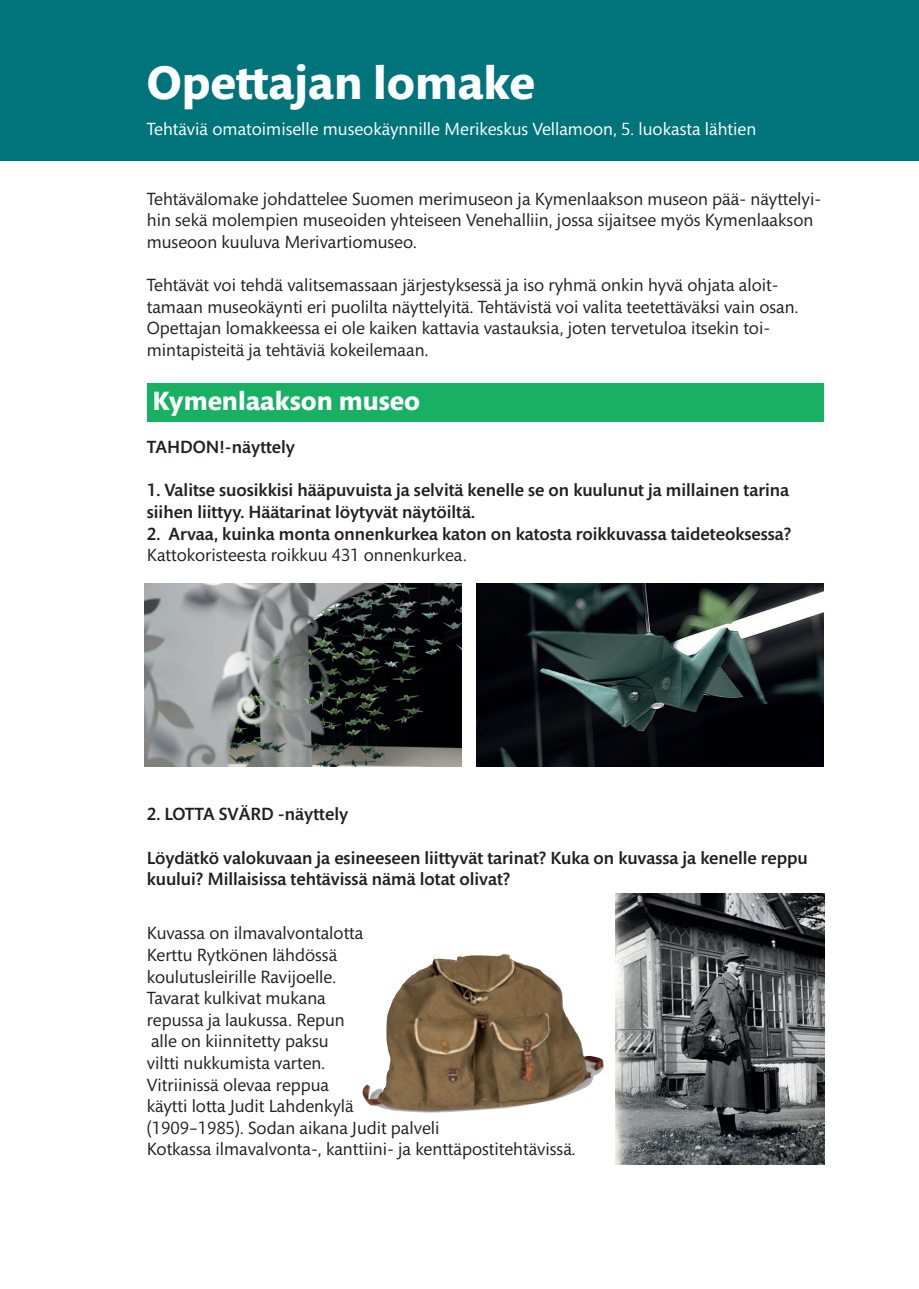
<style>
.page{position:relative;width:919px;height:1289px;background:#fff}
.page>*{position:absolute;margin:0;border:0;box-sizing:border-box;transform-origin:0 0}
.t1{font:700 48px "Mundo Sans Std";color:#fff}
.t2{font:700 27px "Mundo Sans Std";color:#fff}
.t3{font:18px/21.6px "Mundo Sans Std";color:#231f20}
.t4{font:500 18px/21.6px "Mundo Sans Std";color:#231f20}
.t5{font:18px "Mundo Sans Std";color:#fff}
</style>
<div class="page">
<div style="left:147px;top:383px;width:676px;height:38px;background:#18b063"></div>
<div style="left:0;top:0;width:918px;height:161px;background:#00747b"></div>
<img style="left:476px;top:583px;width:347px;height:183px">
<img style="left:145px;top:583px;width:316px;height:183px">
<img style="left:362px;top:953px;width:242px;height:159px">
<img style="left:615px;top:893px;width:209px;height:271px">
<p class="t1" style="left:147px;top:56px;width:389px">Opettajan lomake</p>
<p class="t5" style="left:147px;top:120px;width:611px">Tehtäviä omatoimiselle museokäynnille Merikeskus Vellamoon, 5. luokasta lähtien</p>
<p class="t3" style="left:147px;top:188px;width:676px">Tehtävälomake johdattelee Suomen merimuseon ja Kymenlaakson museon pää- näyttelyi&shy;hin sekä molempien museoiden yhteiseen Venehalliin, jossa sijaitsee myös Kymenlaakson museoon kuuluva Merivartiomuseo.</p>
<p class="t3" style="left:147px;top:275px;width:653px">Tehtävät voi tehdä valitsemassaan järjestyksessä ja iso ryhmä onkin hyvä ohjata aloit&shy;tamaan museokäynti eri puolilta näyttelyitä. Tehtävistä voi valita teetettäväksi vain osan.<br>Opettajan lomakkeessa ei ole kaiken kattavia vastauksia, joten tervetuloa itsekin toi&shy;mintapisteitä ja tehtäviä kokeilemaan.</p>
<p class="t2" style="left:153px;top:386px;width:269px">Kymenlaakson museo</p>
<p class="t4" style="left:147px;top:436px;width:150px">TAHDON!-näyttely</p>
<p class="t4" style="left:147px;top:480px;width:644px">1. Valitse suosikkisi hääpuvuista ja selvitä kenelle se on kuulunut ja millainen tarina siihen liittyy. Häätarinat löytyvät näytöiltä.</p>
<p class="t4" style="left:147px;top:523px;width:646px">2. Arvaa, kuinka monta onnenkurkea katon on katosta roikkuvassa taideteoksessa?</p>
<p class="t3" style="left:147px;top:545px;width:321px">Kattokoristeesta roikkuu 431 onnenkurkea.</p>
<p class="t4" style="left:147px;top:804px;width:203px">2. LOTTA SVÄRD -näyttely</p>
<p class="t4" style="left:147px;top:847px;width:662px">Löydätkö valokuvaan ja esineeseen liittyvät tarinat? Kuka on kuvassa ja kenelle reppu kuului? Millaisissa tehtävissä nämä lotat olivat?</p>
<p class="t3" style="left:147px;top:923px;width:218px">Kuvassa on ilmavalvontalotta<br>Kerttu Rytkönen lähdössä koulutusleirille Ravijoelle.<br>Tavarat kulkivat mukana repussa ja laukussa. Repun alle on kiinnitetty paksu<br>viltti nukkumista varten.</p>
<p class="t3" style="left:147px;top:1074px;width:430px">Vitriinissä olevaa reppua<br>käytti lotta Judit Lahdenkylä<br>(1909–1985). Sodan aikana Judit palveli<br>Kotkassa ilmavalvonta-, kanttiini- ja kenttäpostitehtävissä.</p>
</div>
